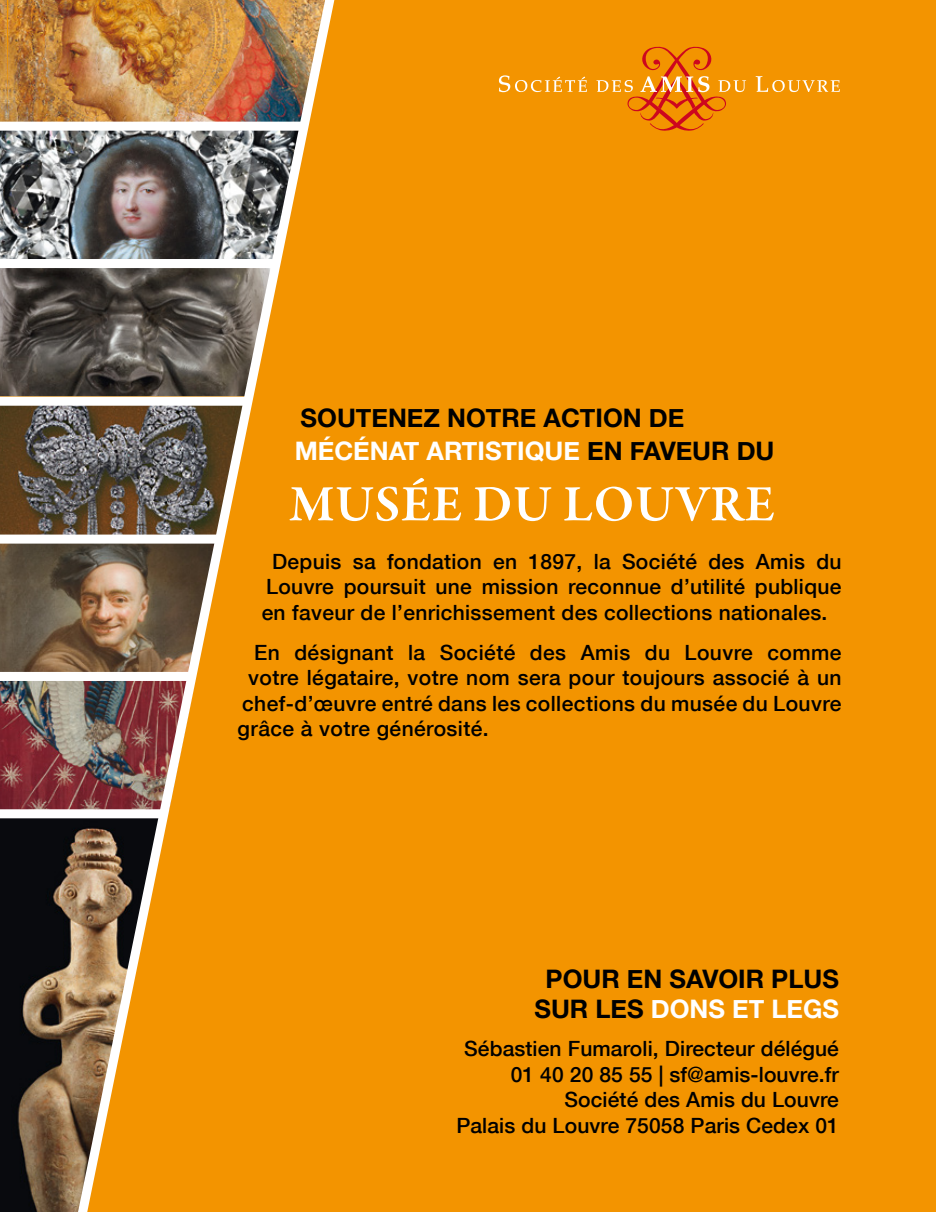
<style>
.page{position:relative;width:936px;height:1212px;background:#fff}
.page>*{position:absolute;margin:0;border:0;box-sizing:border-box;transform-origin:0 0}
.t1{font:600 51.75px "Garamond Premr Pro";letter-spacing:.01em;color:#fff}
.t2{font:700 25.5px/30px "Helvetica Neue";color:#000;text-align:center}
.t3{font:500 21px/25.5px "Helvetica Neue";letter-spacing:.015em;color:#000;text-align:right}
.s1{color:#fff}
</style>
<div class="page">
<div style="left:0;top:0;width:935px;height:1212px;background:#f39400"></div>
<img style="left:7px;top:0;width:37px;height:122px">
<img style="left:0;top:0;width:7px;height:122px">
<img style="left:0;top:131px;width:44px;height:128px">
<img style="left:0;top:268px;width:44px;height:128px">
<img style="left:0;top:406px;width:44px;height:128px">
<img style="left:0;top:544px;width:44px;height:128px">
<img style="left:0;top:681px;width:44px;height:128px">
<img style="left:0;top:818px;width:44px;height:394px">
<img style="left:44px;top:0;width:302px;height:1212px">
<div style="left:0;top:122px;width:303px;height:9px;background:#fff"></div>
<div style="left:0;top:259px;width:273px;height:9px;background:#fff"></div>
<div style="left:0;top:397px;width:246px;height:9px;background:#fff"></div>
<div style="left:0;top:672px;width:189px;height:9px;background:#fff"></div>
<div style="left:0;top:534px;width:222px;height:10px;background:#fff"></div>
<div style="left:0;top:809px;width:163px;height:9px;background:#fff"></div>
<svg style="left:499px;top:75px;width:88px;height:17px"></svg>
<svg style="left:596px;top:46px;width:150px;height:88px;background:#ef880e"></svg>
<svg style="left:755px;top:76px;width:84px;height:16px"></svg>
<p class="t2" style="left:295px;top:400px;width:481px;line-height:33px;text-align:left">SOUTENEZ NOTRE ACTION DE<br><span class="s1">MÉCÉNAT ARTISTIQUE</span> EN FAVEUR DU</p>
<h1 class="t1" style="left:289px;top:473px;width:487px">MUSéE DU LOUVRE</h1>
<p class="t3" style="left:262px;top:548px;width:581px;text-align:justify;text-indent:10px">Depuis sa fondation en 1897, la Société des Amis du Louvre poursuit une mission reconnue d’utilité publique en faveur de l’enrichissement des collections nationales.</p>
<p class="t3" style="left:254px;top:639px;width:588px">En désignant la Société des Amis du Louvre comme</p>
<p class="t3" style="left:248px;top:664px;width:595px">votre légataire, votre nom sera pour toujours associé à un</p>
<p class="t3" style="left:242px;top:689px;width:601px">chef-d’œuvre entré dans les collections du musée du Louvre</p>
<p class="t3" style="left:238px;top:715px;width:252px">grâce à votre générosité.</p>
<p class="t2" style="left:534px;top:962px;width:306px">POUR EN SAVOIR PLUS<br>SUR LES <span class="s1">DONS ET LEGS</span></p>
<p class="t3" style="left:456px;top:1035px;width:384px">Sébastien Fumaroli, Directeur délégué 01 40 20 85 55 | sf@amis-louvre.fr Société des Amis du Louvre<br>Palais du Louvre 75058 Paris Cedex 01</p>
</div>
